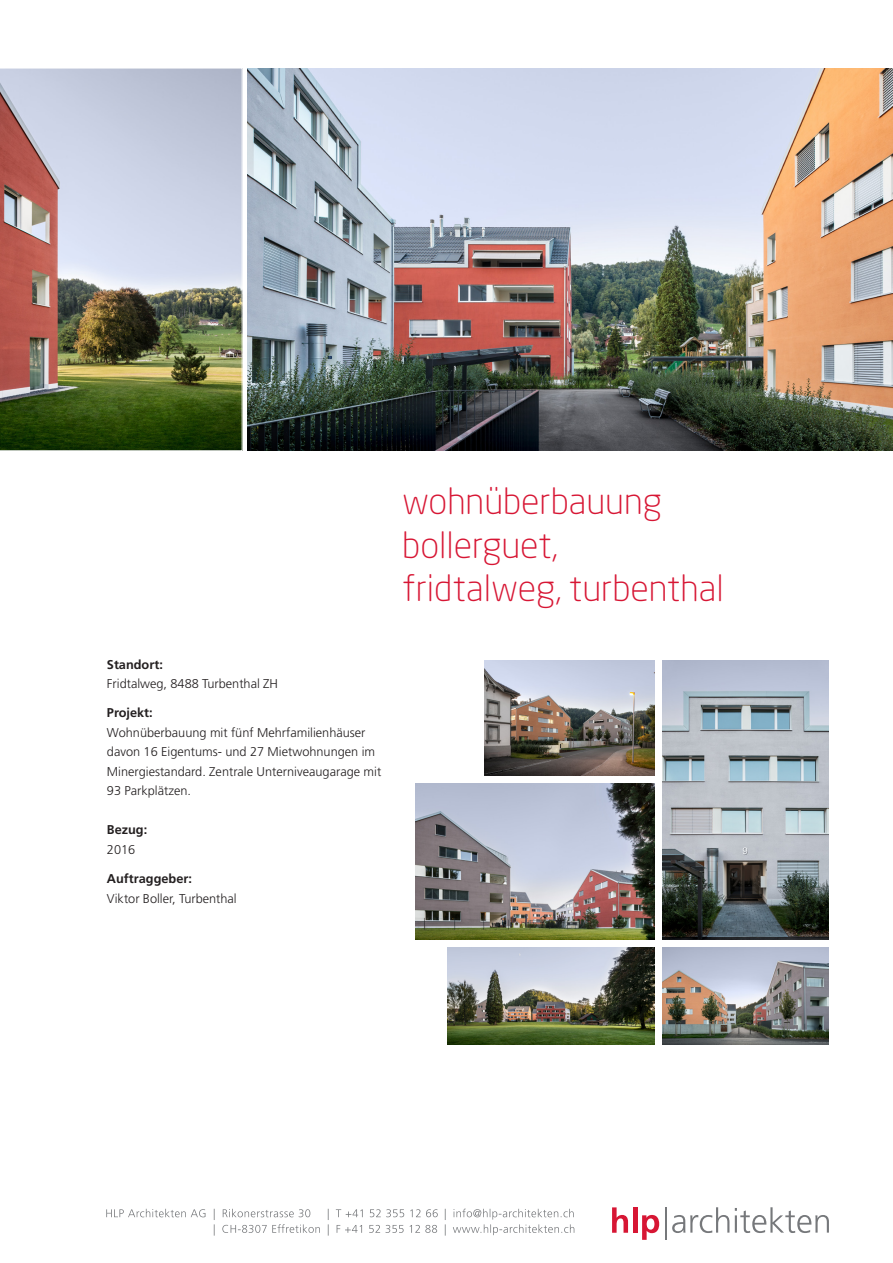
<style>
.page{position:relative;width:893px;height:1263px;background:#fff}
.page>*{position:absolute;margin:0;border:0;box-sizing:border-box;transform-origin:0 0}
.t1{font:300 36px/43.2px "Neo Sans Std";color:#d71634}
.t2{font:300 12.75px/19.5px "Frutiger LT Std";color:#231f20}
.t3{font:700 12.75px "Frutiger LT Std";color:#231f20}
</style>
<div class="page">
<svg style="left:672px;top:1207px;width:57px;height:26px"></svg>
<svg style="left:735px;top:1207px;width:94px;height:26px"></svg>
<svg style="left:612px;top:1207px;width:16px;height:26px"></svg>
<hr style="left:633px;top:1207px;width:4px;height:26px;background:#d71634">
<svg style="left:642px;top:1215px;width:17px;height:25px"></svg>
<hr style="left:665px;top:1207px;width:1px;height:33px;background:#76787b">
<svg style="left:214px;top:1208px;width:360px;height:27px"></svg>
<svg style="left:106px;top:1209px;width:99px;height:8px"></svg>
<img style="left:247px;top:68px;width:646px;height:383px">
<img style="left:2px;top:70px;width:238px;height:379px">
<div style="left:0;top:68px;width:242px;height:383px;border:1px solid #fff"></div>
<img style="left:484px;top:661px;width:171px;height:115px">
<img style="left:662px;top:661px;width:166px;height:279px">
<img style="left:416px;top:784px;width:239px;height:156px">
<img style="left:662px;top:948px;width:166px;height:96px">
<img style="left:448px;top:948px;width:207px;height:96px">
<p class="t3" style="left:107px;top:657px;width:57px">Standort:</p>
<p class="t2" style="left:107px;top:674px;width:173px">Fridtalweg, 8488 Turbenthal ZH</p>
<p class="t3" style="left:107px;top:705px;width:47px">Projekt:</p>
<p class="t2" style="left:107px;top:723px;width:276px">Wohnüberbauung mit fünf Mehrfamilienhäuser davon 16 Eigentums- und 27 Mietwohnungen im Minergiestandard. Zentrale Unterniveaugarage mit 93 Parkplätzen.</p>
<p class="t3" style="left:107px;top:822px;width:42px">Bezug:</p>
<p class="t2" style="left:107px;top:840px;width:30px">2016</p>
<p class="t3" style="left:107px;top:871px;width:87px">Auftraggeber:</p>
<p class="t2" style="left:107px;top:889px;width:131px">Viktor Boller, Turbenthal</p>
<h1 class="t1" style="left:402px;top:479px;width:323px">wohnüberbauung bollerguet, fridtalweg, turbenthal</h1>
</div>
